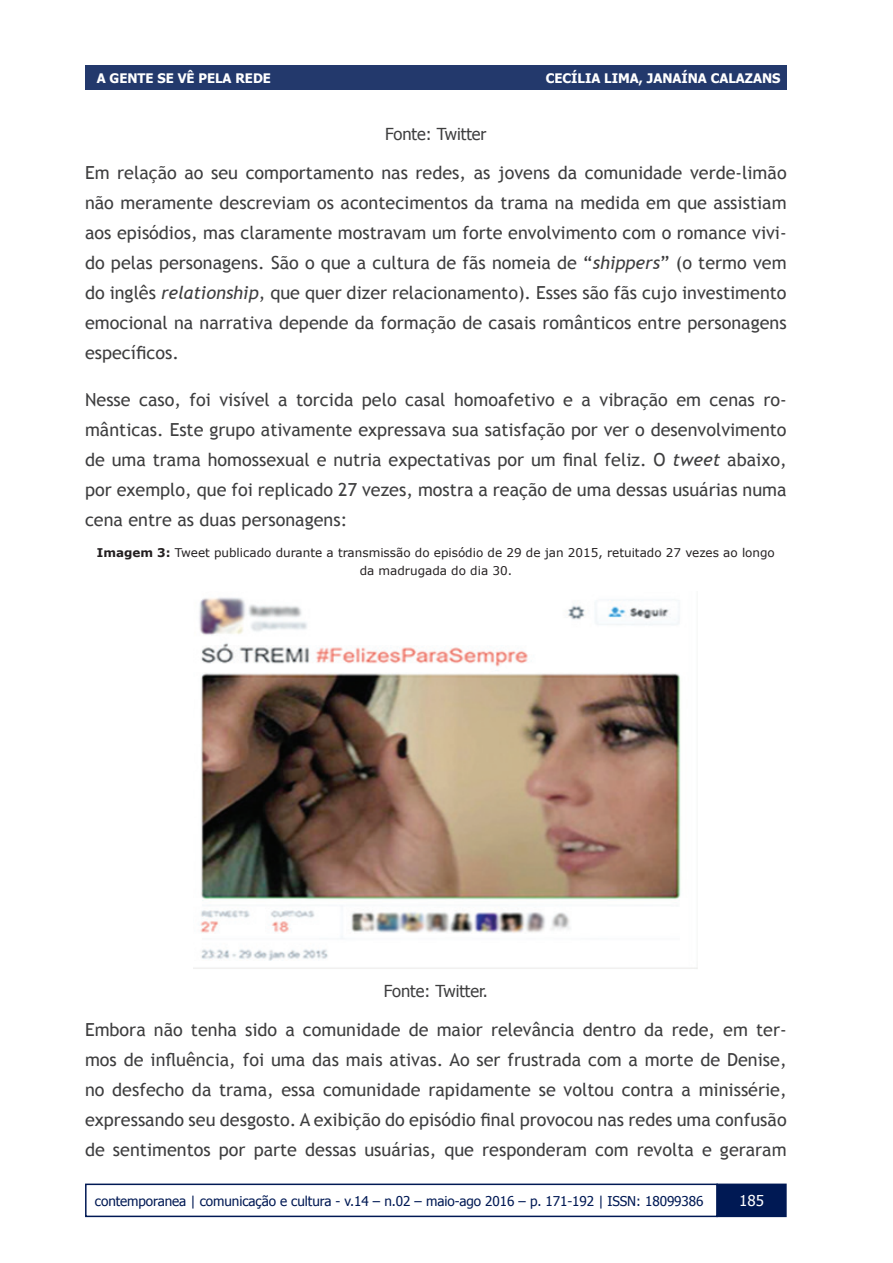
<style>
.page{position:relative;width:893px;height:1263px;background:#fff}
.page>*{position:absolute;margin:0;border:0;box-sizing:border-box;transform-origin:0 0}
.t1{font:18px/30px "Trebuchet MS";color:#3e3e3f;text-align:justify}
.t2{font:16.5px "Tahoma";color:#3e3e3f}
.t3{font:15px "Tahoma";color:#fff}
.t4{font:13.5px "Tahoma";letter-spacing:-.005em;color:#001954}
.t5{font:700 13.05px "Tahoma";color:#fff}
.t6{font:12px/18px "Verdana";color:#231f20;text-align:center}
.s1{font-style:italic}
.s2{font-weight:700}
</style>
<div class="page">
<div style="left:717px;top:1184px;width:69px;height:32px;background:#001954"></div>
<div style="left:716px;top:1183px;width:71px;height:34px;border:2px solid #001954"></div>
<div style="left:85px;top:1183px;width:633px;height:34px;border:2px solid #001954"></div>
<div style="left:85px;top:66px;width:702px;height:24px;background:#23396c"></div>
<img style="left:193px;top:597px;width:505px;height:372px">
<p class="t5" style="left:97px;top:69px;width:128px">SAOBRE MÚSICA, ES</p>
<p class="t5" style="left:110px;top:69px;width:10px">GENTE</p>
<p class="t5" style="left:157px;top:69px;width:221px">SE VÊ PELACUTA E COMUNICAÇÃO</p>
<p class="t5" style="left:235px;top:69px;width:10px">REDE</p>
<p class="t5" style="left:546px;top:69px;width:236px">CECÍLIA LIMA, JANAÍNA CALAZANS</p>
<p class="t5" style="left:621px;top:69px;width:160px">JORGE CARDOSO FILHO</p>
<p class="t2" style="left:385px;top:123px;width:103px">Fonte: Twitter</p>
<p class="t1" style="left:85px;top:158px;width:703px">Em relação ao seu comportamento nas redes, as jovens da comunidade verde-limão não meramente descreviam os acontecimentos da trama na medida em que assistiam aos episódios, mas claramente mostravam um forte envolvimento com o romance vivi&shy;do pelas personagens. São o que a cultura de fãs nomeia de “<span class="s1">shippers</span>” (o termo vem do inglês <span class="s1">relationship</span>, que quer dizer relacionamento). Esses são fãs cujo investimento emocional na narrativa depende da formação de casais românticos entre personagens específicos.</p>
<p class="t1" style="left:85px;top:385px;width:703px">Nesse caso, foi visível a torcida pelo casal homoafetivo e a vibração em cenas ro&shy;mânticas. Este grupo ativamente expressava sua satisfação por ver o desenvolvimento de uma trama homossexual e nutria expectativas por um final feliz. O <span class="s1">tweet</span> abaixo, por exemplo, que foi replicado 27 vezes, mostra a reação de uma dessas usuárias numa cena entre as duas personagens:</p>
<p class="t6" style="left:97px;top:543px;width:680px"><span class="s2">Imagem 3:</span> Tweet publicado durante a transmissão do episódio de 29 de jan 2015, retuitado 27 vezes ao longo da madrugada do dia 30.</p>
<p class="t2" style="left:384px;top:980px;width:106px">Fonte: Twitter.</p>
<p class="t1" style="left:85px;top:1014px;width:703px">Embora não tenha sido a comunidade de maior relevância dentro da rede, em ter&shy;mos de influência, foi uma das mais ativas. Ao ser frustrada com a morte de Denise, no desfecho da trama, essa comunidade rapidamente se voltou contra a minissérie, expressando seu desgosto. A exibição do episódio final provocou nas redes uma confusão de sentimentos por parte dessas usuárias, que responderam com revolta e geraram</p>
<p class="t4" style="left:95px;top:1191px;width:610px">contemporanea | comunicação e cultura - v.14 – n.02 – maio-ago 2016 – p. 171-192 | ISSN: 18099386</p>
<p class="t3" style="left:739px;top:1190px;width:26px">185</p>
</div>
